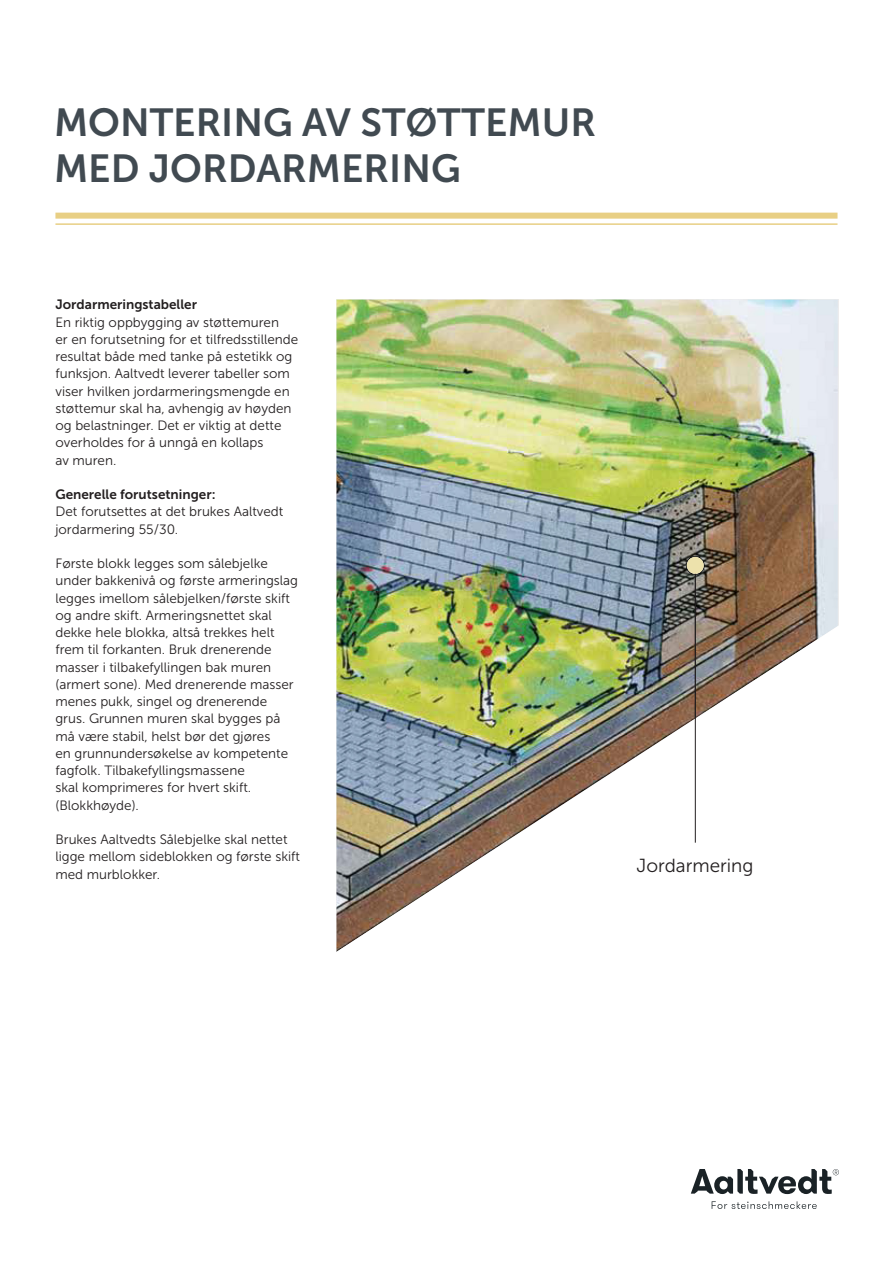
<style>
.page{position:relative;width:893px;height:1263px;background:#fff}
.page>*{position:absolute;margin:0;border:0;box-sizing:border-box;transform-origin:0 0}
.t1{font:39px/46.5px "Museo Sans 700";color:#414a51}
.t2{font:18.9px "Museo Sans 300";color:#231f20}
.t3{font:13.5px/17.2px "Museo Sans 300";color:#231f20}
.t4{font:13.5px "Museo Sans 700";color:#231f20}
</style>
<div class="page">
<div style="left:55px;top:213px;width:782px;height:6px;background:#e8cf84"></div>
<hr style="left:55px;top:223px;width:782px;height:2px;background:#e8cf84">
<img style="left:336px;top:299px;width:503px;height:910px">
<div style="left:687px;top:557px;width:17px;height:17px;background:#ede2ac;border-radius:50%"></div>
<hr style="left:695px;top:574px;width:1px;height:269px;background:#231f20">
<svg style="left:691px;top:1169px;width:148px;height:25px"></svg>
<svg style="left:712px;top:1201px;width:105px;height:8px"></svg>
<p class="t1" style="left:54px;top:99px;width:543px">MONTERING AV STØTTEMUR<br>MED JORDARMERING</p>
<p class="t4" style="left:55px;top:297px;width:143px">Jordarmeringstabeller</p>
<p class="t3" style="left:55px;top:313px;width:244px">En riktig oppbygging av støttemuren<br>er en forutsetning for et tilfredsstillende</p>
<p class="t3" style="left:55px;top:348px;width:238px">resultat både med tanke på estetikk og</p>
<p class="t3" style="left:55px;top:365px;width:236px">funksjon. Aaltvedt leverer tabeller som</p>
<p class="t3" style="left:55px;top:382px;width:236px">viser hvilken jordarmeringsmengde en</p>
<p class="t3" style="left:55px;top:400px;width:238px">støttemur skal ha, avhengig av høyden</p>
<p class="t3" style="left:55px;top:417px;width:228px">og belastninger. Det er viktig at dette</p>
<p class="t3" style="left:55px;top:434px;width:209px">overholdes for å unngå en kollaps av muren.</p>
<p class="t4" style="left:55px;top:487px;width:162px">Generelle forutsetninger:</p>
<p class="t3" style="left:55px;top:503px;width:229px">Det forutsettes at det brukes Aaltvedt</p>
<p class="t3" style="left:55px;top:520px;width:124px">jordarmering 55/30.</p>
<p class="t3" style="left:55px;top:555px;width:214px">Første blokk legges som sålebjelke</p>
<p class="t3" style="left:55px;top:572px;width:244px">under bakkenivå og første armeringslag</p>
<p class="t3" style="left:55px;top:589px;width:236px">legges imellom sålebjelken/første skift</p>
<p class="t3" style="left:55px;top:607px;width:218px">og andre skift. Armeringsnettet skal</p>
<p class="t3" style="left:55px;top:624px;width:221px">dekke hele blokka, altså trekkes helt</p>
<p class="t3" style="left:55px;top:641px;width:218px">frem til forkanten. Bruk drenerende</p>
<p class="t3" style="left:55px;top:658px;width:217px">masser i tilbakefyllingen bak muren</p>
<p class="t3" style="left:55px;top:676px;width:240px">(armert sone). Med drenerende masser</p>
<p class="t3" style="left:55px;top:693px;width:213px">menes pukk, singel og drenerende</p>
<p class="t3" style="left:55px;top:710px;width:226px">grus. Grunnen muren skal bygges på</p>
<p class="t3" style="left:55px;top:727px;width:216px">må være stabil, helst bør det gjøres</p>
<p class="t3" style="left:55px;top:745px;width:234px">en grunnundersøkelse av kompetente</p>
<p class="t3" style="left:55px;top:762px;width:191px">fagfolk. Tilbakefyllingsmassene</p>
<p class="t3" style="left:55px;top:779px;width:197px">skal komprimeres for hvert skift.</p>
<p class="t3" style="left:55px;top:796px;width:85px">(Blokkhøyde).</p>
<p class="t3" style="left:55px;top:831px;width:234px">Brukes Aaltvedts Sålebjelke skal nettet</p>
<p class="t3" style="left:55px;top:848px;width:246px">ligge mellom sideblokken og første skift</p>
<p class="t3" style="left:55px;top:865px;width:106px">med murblokker.</p>
<p class="t2" style="left:636px;top:855px;width:118px">Jordarmering</p>
</div>
